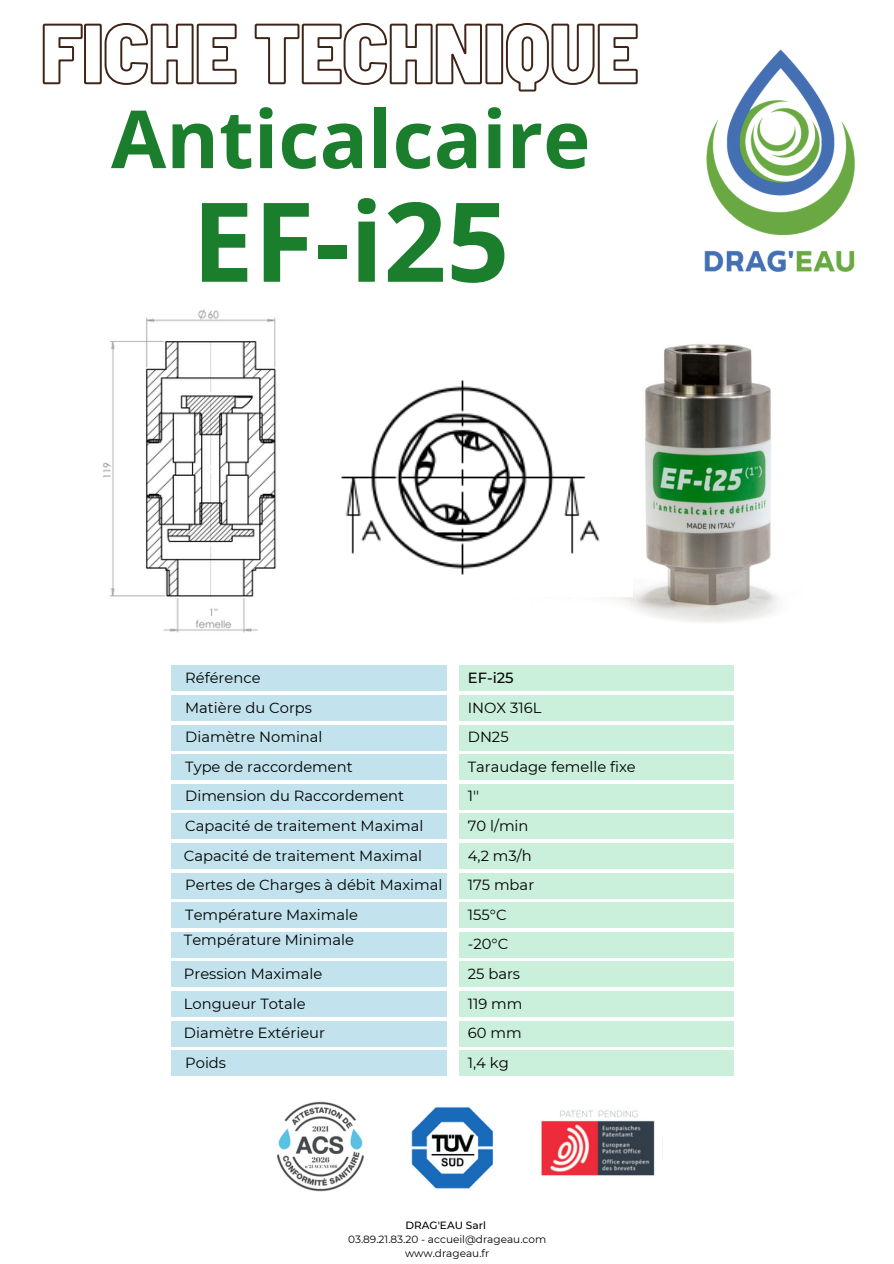
<style>
.page{position:relative;width:894px;height:1264px;background:#fff}
.page>*{position:absolute;margin:0;border:0;box-sizing:border-box;transform-origin:0 0}
.t1{font:700 110.25px "Open Sans";color:#1b7e2d}
.t2{font:700 80.1px "Open Sans";color:#1b7e2d}
.t3{font:14.7px "Montserrat";color:#000}
.t4{font:500 14.7px "Montserrat";color:#000}
.t5{font:10.5px "Montserrat";color:#000}
.t6{font:500 10.5px "Montserrat";color:#000}
</style>
<div class="page">
<img style="left:704px;top:49px;width:151px;height:223px">
<img style="left:276px;top:1101px;width:88px;height:91px">
<img style="left:541px;top:1110px;width:114px;height:66px">
<img style="left:411px;top:1107px;width:82px;height:82px">
<div style="left:171px;top:665px;width:275px;height:26px;background:#c2e3ed"></div>
<div style="left:171px;top:695px;width:275px;height:26px;background:#c2e3ed"></div>
<div style="left:171px;top:724px;width:275px;height:26px;background:#c2e3ed"></div>
<div style="left:171px;top:754px;width:275px;height:26px;background:#c2e3ed"></div>
<div style="left:171px;top:784px;width:275px;height:25px;background:#c2e3ed"></div>
<div style="left:171px;top:813px;width:275px;height:26px;background:#c2e3ed"></div>
<div style="left:171px;top:843px;width:275px;height:26px;background:#c2e3ed"></div>
<div style="left:171px;top:872px;width:275px;height:26px;background:#c2e3ed"></div>
<div style="left:171px;top:902px;width:275px;height:26px;background:#c2e3ed"></div>
<div style="left:171px;top:931px;width:275px;height:26px;background:#c2e3ed"></div>
<div style="left:171px;top:961px;width:275px;height:26px;background:#c2e3ed"></div>
<div style="left:171px;top:991px;width:275px;height:25px;background:#c2e3ed"></div>
<div style="left:171px;top:1020px;width:275px;height:26px;background:#c2e3ed"></div>
<div style="left:171px;top:1050px;width:275px;height:26px;background:#c2e3ed"></div>
<div style="left:459px;top:665px;width:274px;height:26px;background:#caefda"></div>
<div style="left:459px;top:695px;width:274px;height:26px;background:#caefda"></div>
<div style="left:459px;top:724px;width:274px;height:26px;background:#caefda"></div>
<div style="left:459px;top:754px;width:274px;height:26px;background:#caefda"></div>
<div style="left:459px;top:784px;width:274px;height:25px;background:#caefda"></div>
<div style="left:459px;top:813px;width:274px;height:26px;background:#caefda"></div>
<div style="left:459px;top:843px;width:274px;height:26px;background:#caefda"></div>
<div style="left:459px;top:872px;width:274px;height:26px;background:#caefda"></div>
<div style="left:459px;top:902px;width:274px;height:26px;background:#caefda"></div>
<div style="left:459px;top:931px;width:274px;height:26px;background:#caefda"></div>
<div style="left:459px;top:961px;width:274px;height:26px;background:#caefda"></div>
<div style="left:459px;top:991px;width:274px;height:25px;background:#caefda"></div>
<div style="left:459px;top:1020px;width:274px;height:26px;background:#caefda"></div>
<div style="left:459px;top:1050px;width:274px;height:26px;background:#caefda"></div>
<img style="left:102px;top:309px;width:174px;height:324px">
<img style="left:609px;top:344px;width:169px;height:279px">
<img style="left:341px;top:367px;width:291px;height:229px">
<svg style="left:42px;top:23px;width:596px;height:69px"></svg>
<p class="t2" style="left:111px;top:83px;width:481px">Anticalcaire</p>
<p class="t1" style="left:192px;top:164px;width:318px">EF-i25</p>
<p class="t3" style="left:185px;top:668px;width:77px">Référence</p>
<p class="t3" style="left:185px;top:698px;width:128px">Matière du Corps</p>
<p class="t3" style="left:185px;top:728px;width:139px">Diamètre Nominal</p>
<p class="t3" style="left:185px;top:757px;width:169px">Type de raccordement</p>
<p class="t3" style="left:185px;top:787px;width:220px">Dimension du Raccordement</p>
<p class="t3" style="left:185px;top:816px;width:240px">Capacité de traitement Maximal</p>
<p class="t3" style="left:184px;top:846px;width:240px">Capacité de traitement Maximal</p>
<p class="t3" style="left:185px;top:876px;width:259px">Pertes de Charges à débit Maximal</p>
<p class="t3" style="left:185px;top:905px;width:174px">Température Maximale</p>
<p class="t3" style="left:184px;top:930px;width:171px">Température Minimale</p>
<p class="t3" style="left:184px;top:964px;width:140px">Pression Maximale</p>
<p class="t3" style="left:184px;top:994px;width:123px">Longueur Totale</p>
<p class="t3" style="left:184px;top:1023px;width:143px">Diamètre Extérieur</p>
<p class="t3" style="left:185px;top:1053px;width:42px">Poids</p>
<p class="t4" style="left:467px;top:668px;width:47px">EF-i25</p>
<p class="t3" style="left:467px;top:698px;width:75px">INOX 316L</p>
<p class="t3" style="left:467px;top:728px;width:42px">DN25</p>
<p class="t3" style="left:467px;top:757px;width:169px">Taraudage femelle fixe</p>
<p class="t3" style="left:467px;top:787px;width:13px">1''</p>
<p class="t3" style="left:467px;top:816px;width:62px">70 l/min</p>
<p class="t3" style="left:467px;top:846px;width:65px">4,2 m3/h</p>
<p class="t3" style="left:467px;top:876px;width:68px">175 mbar</p>
<p class="t3" style="left:467px;top:905px;width:40px">155°C</p>
<p class="t3" style="left:467px;top:935px;width:42px">-20°C</p>
<p class="t3" style="left:467px;top:964px;width:54px">25 bars</p>
<p class="t3" style="left:467px;top:994px;width:56px">119 mm</p>
<p class="t3" style="left:467px;top:1023px;width:55px">60 mm</p>
<p class="t3" style="left:467px;top:1053px;width:42px">1,4 kg</p>
<p class="t6" style="left:405px;top:1218px;width:82px">DRAG'EAU Sarl</p>
<p class="t5" style="left:348px;top:1232px;width:199px">03.89.21.83.20 - accueil@drageau.com</p>
<p class="t5" style="left:405px;top:1246px;width:86px">www.drageau.fr</p>
</div>
